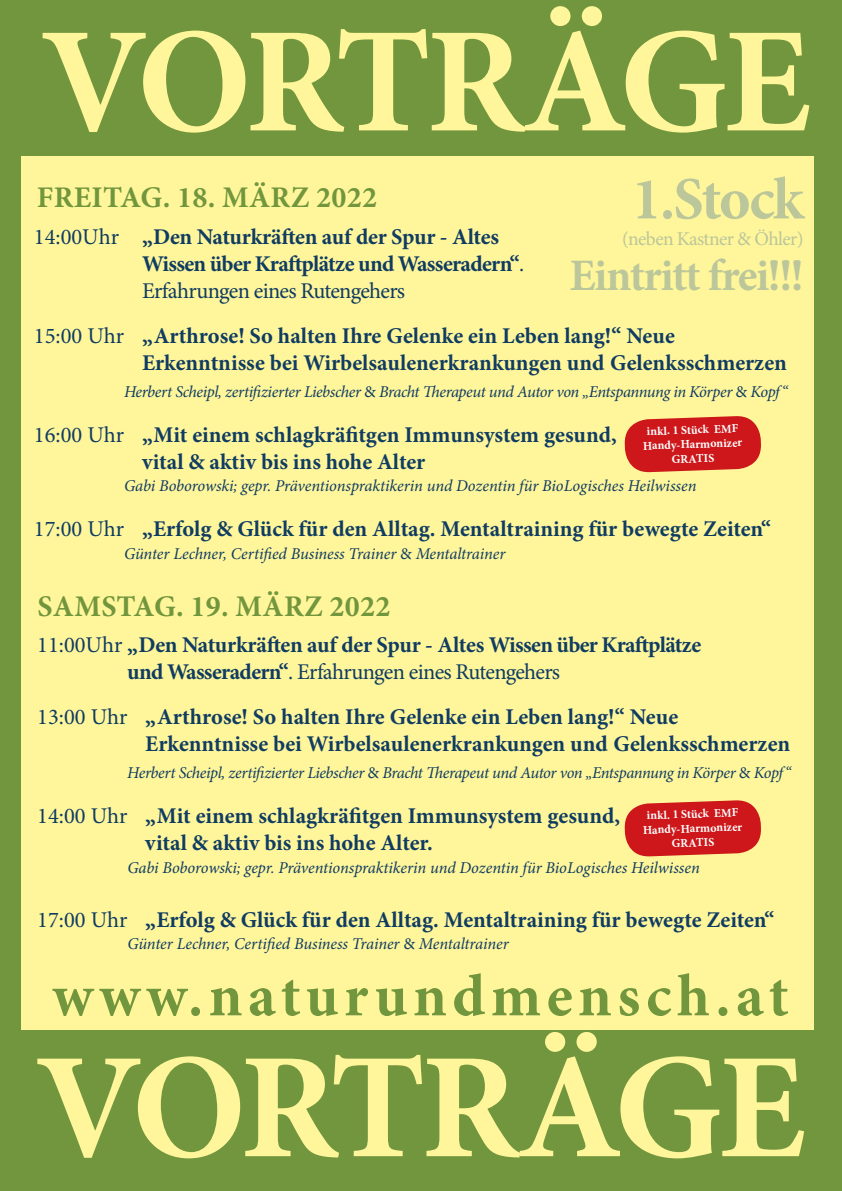
<style>
.page{position:relative;width:842px;height:1191px;background:#72963d}
.page>*{position:absolute;margin:0;border:0;box-sizing:border-box;transform-origin:0 0}
.t1{font:700 150px "Minion Pro";letter-spacing:-.045em;color:#fff69b}
.t2{font:700 60px "Minion Pro";letter-spacing:.09em;color:#72963d}
.t3{font:700 60px "Minion Pro";color:#bbc69a}
.t4{font:700 45px "Minion Pro";color:#bbc69a}
.t5{font:700 30px "Minion Pro";letter-spacing:.01em;color:#72963d}
.t6{font:700 22.5px/27px "Minion Pro";color:#103c62}
.t7{font:700 22.5px/27px "Minion Pro";letter-spacing:-.025em;color:#103c62}
.t8{font:700 22.5px/27px "Minion Pro";letter-spacing:-.02em;color:#103c62}
.t9{font:19.5px "Minion Pro";letter-spacing:-.03em;color:#bbc69a}
.t10{font:italic 16.5px "Minion Pro";letter-spacing:-.015em;color:#103c62}
.t11{font:700 12px "Minion Pro";color:#fff}
.s1{font-weight:400}
.s2{font-style:normal}
</style>
<div class="page">
<div style="left:22px;top:156px;width:792px;height:873px;background:#fff69b"></div>
<svg style="left:624px;top:800px;width:137px;height:57px;background:#d3352b"></svg>
<svg style="left:624px;top:416px;width:137px;height:57px;background:#d3352b"></svg>
<h1 class="t1" style="left:40px;top:-23px;width:772px">Vorträge</h1>
<h2 class="t3" style="left:632px;top:157px;width:174px">1.Stock</h2>
<p class="t9" style="left:622px;top:226px;width:183px">(neben Kastner &amp; Öhler)</p>
<h3 class="t4" style="left:569px;top:244px;width:236px">Eintritt frei!!!</h3>
<h3 class="t5" style="left:37px;top:176px;width:342px">Freitag. 18. März 2022</h3>
<p class="t7" style="left:142px;top:223px;width:384px;text-indent:-108px"><span class="s1">14:00Uhr</span> „Den Naturkräften auf der Spur - Altes<br>Wissen über Kraftplätze und Wasseradern“<span class="s1">.<br>Erfahrungen eines Rutengehers</span></p>
<p class="t6" style="left:34px;top:322px;width:642px"><span class="s1">15:00 Uhr</span> „Arthrose! So halten Ihre Gelenke ein Leben lang!“ Neue<br>E</p>
<p class="t6" style="left:155px;top:349px;width:633px">rkenntnisse bei Wirbelsaulenerkrankungen und G elenksschmerzen</p>
<p class="t10" style="left:124px;top:380px;width:665px">Herbert Scheipl, zertifizierter Liebscher <span class="s2">&amp;</span> Bracht Therapeut und Autor von „Entspannung in Körper <span class="s2">&amp;</span> Kopf“</p>
<p class="t6" style="left:142px;top:421px;width:476px;text-indent:-108px"><span class="s1">16:00 Uhr</span> „Mit einem schlagkräfitgen Immunsystem gesund, vital &amp; aktiv bis ins hohe Alter</p>
<p class="t10" style="left:124px;top:474px;width:574px">Gabi Boborowski; gepr. Präventionspraktikerin und Dozentin für BioLogisches Heilwissen</p>
<p class="t6" style="left:34px;top:515px;width:739px"><span class="s1">17:00 Uhr</span> „Erfolg &amp; Glück für den Alltag. Mentaltraining für bewegte Zeiten“</p>
<p class="t10" style="left:124px;top:542px;width:383px">Günter Lechner, Certified Business Trainer <span class="s2">&amp;</span> Mentaltrainer</p>
<p class="t11" style="left:646px;top:423px;width:93px;rotate:-2deg">inkl. 1 Stück EMF</p>
<p class="t11" style="left:643px;top:437px;width:104px;rotate:-2deg">Handy-Harmonizer</p>
<p class="t11" style="left:671px;top:451px;width:10px;rotate:-2deg">GRATI</p>
<h3 class="t5" style="left:37px;top:585px;width:354px">Samstag. 19. März 2022</h3>
<p class="t8" style="left:127px;top:631px;width:575px;text-indent:-90px"><span class="s1">11:00Uhr</span> „Den Naturkräften auf der Spur - Altes Wissen über Kraftplätze und Wasseradern“<span class="s1">. Erfahrungen eines Rutengehers</span></p>
<p class="t6" style="left:37px;top:703px;width:642px"><span class="s1">13:00 Uhr</span> „Arthrose! So halten Ihre Gelenke ein Leben lang!“ Neue<br>E</p>
<p class="t6" style="left:158px;top:730px;width:633px">rkenntnisse bei Wirbelsaulenerkrankungen und G elenksschmerzen</p>
<p class="t10" style="left:127px;top:761px;width:665px">Herbert Scheipl, zertifizierter Liebscher <span class="s2">&amp;</span> Bracht Therapeut und Autor von „Entspannung in Körper <span class="s2">&amp;</span> Kopf“</p>
<p class="t6" style="left:145px;top:802px;width:476px;text-indent:-108px"><span class="s1">14:00 Uhr</span> „Mit einem schlagkräfitgen Immunsystem gesund, vital &amp; aktiv bis ins hohe Alter.</p>
<p class="t10" style="left:127px;top:856px;width:574px">Gabi Boborowski; gepr. Präventionspraktikerin und Dozentin für BioLogisches Heilwissen</p>
<p class="t6" style="left:37px;top:905px;width:739px"><span class="s1">17:00 Uhr</span> „Erfolg &amp; Glück für den Alltag. Mentaltraining für bewegte Zeiten“</p>
<p class="t10" style="left:127px;top:932px;width:383px">Günter Lechner, Certified Business Trainer <span class="s2">&amp;</span> Mentaltrainer</p>
<p class="t11" style="left:646px;top:807px;width:93px;rotate:-2deg">inkl. 1 Stück EMF</p>
<p class="t11" style="left:643px;top:821px;width:104px;rotate:-2deg">Handy-Harmonizer</p>
<p class="t11" style="left:671px;top:835px;width:10px;rotate:-2deg">GRATI</p>
<h2 class="t2" style="left:52px;top:953px;width:738px">www.naturundmensch.at</h2>
<h1 class="t1" style="left:35px;top:1002px;width:772px">Vorträge</h1>
</div>
